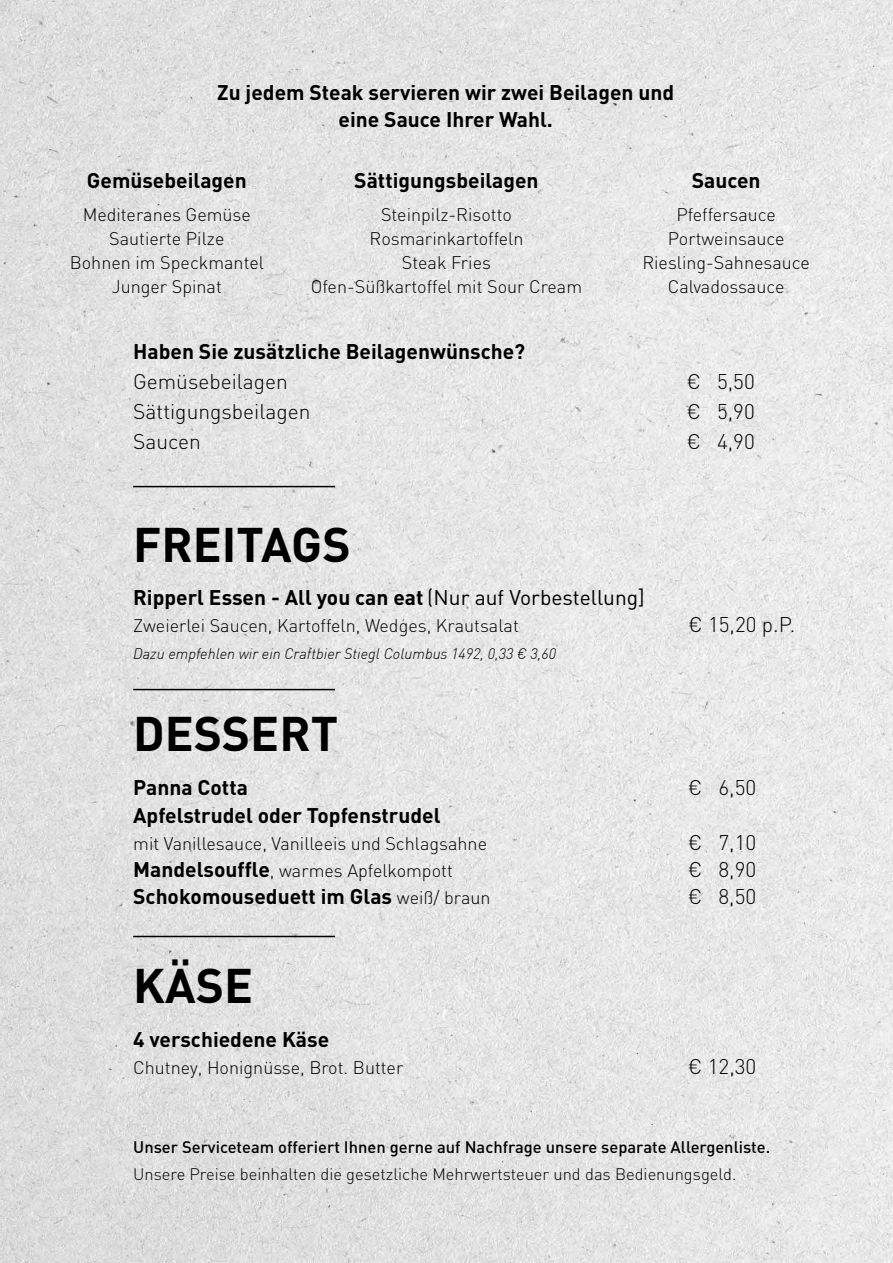
<style>
.page{position:relative;width:893px;height:1263px;background:#fff}
.page>*{position:absolute;margin:0;border:0;box-sizing:border-box;transform-origin:0 0}
.t1{font:700 48px "DIN";color:#000}
.t2{font:700 21px/27px "DIN";color:#000;text-align:center}
.t3{font:300 21px "DIN";color:#000}
.t4{font:300 18px/24px "DIN";color:#000;text-align:center}
.t5{font:500 16.5px "DIN";color:#000}
.t6{font:300 16.5px "DIN";color:#000}
.t7{font:italic 300 15px "DIN";color:#000}
.s1{font-weight:400}
.s2{font-weight:700;font-size:21px}
.s3{font-weight:300;font-size:18px}
</style>
<div class="page">
<img style="left:0;top:0;width:893px;height:1263px">
<hr style="left:133px;top:486px;width:202px;height:1px;background:#000">
<hr style="left:133px;top:689px;width:202px;height:1px;background:#000">
<hr style="left:133px;top:936px;width:202px;height:1px;background:#000">
<p class="t2" style="left:217px;top:78px;width:459px">Zu jedem Steak servieren wir zwei Beilagen und eine Sauce Ihrer Wahl.</p>
<p class="t2" style="left:87px;top:166px;width:161px">Gemüsebeilagen</p>
<p class="t4" style="left:70px;top:202px;width:196px">Mediteranes Gemüse<br>Sautierte Pilze<br>Bohnen im Speckmantel<br>Junger Spinat</p>
<p class="t2" style="left:354px;top:166px;width:186px">Sättigungsbeilagen</p>
<p class="t4" style="left:311px;top:202px;width:273px">Steinpilz-Risotto<br>Rosmarinkartoffeln<br>Steak Fries<br>Ofen-Süßkartoffel mit Sour Cream</p>
<p class="t2" style="left:692px;top:166px;width:70px">Saucen</p>
<p class="t4" style="left:642px;top:202px;width:169px">Pfeffersauce<br>Portweinsauce<br>Riesling-Sahnesauce<br>Calvadossauce</p>
<p class="t2" style="left:133px;top:337px;width:393px">Haben Sie zusätzliche Beilagenwünsche?</p>
<p class="t3" style="left:133px;top:369px;width:156px">Gemüsebeilagen</p>
<p class="t3" style="left:687px;top:369px;width:70px">€ 5,50</p>
<p class="t3" style="left:133px;top:399px;width:179px">Sättigungsbeilagen</p>
<p class="t3" style="left:687px;top:399px;width:70px">€ 5,90</p>
<p class="t3" style="left:133px;top:429px;width:69px">Saucen</p>
<p class="t3" style="left:687px;top:429px;width:70px">€ 4,90</p>
<h1 class="t1" style="left:133px;top:513px;width:219px">FREITAGS</h1>
<p class="t2" style="left:133px;top:583px;width:513px">Ripperl Essen - All you can eat <span class="s1">(Nur auf Vorbestellung]</span></p>
<p class="t4" style="left:133px;top:614px;width:387px">Zweierlei Saucen, Kartoffeln, Wedges, Krautsalat</p>
<p class="t3" style="left:688px;top:612px;width:108px">€ 15,20 p.P.</p>
<p class="t7" style="left:133px;top:645px;width:424px">Dazu empfehlen wir ein Craftbier Stiegl Columbus 1492, 0,33 € 3,60</p>
<h1 class="t1" style="left:133px;top:703px;width:206px">DESSERT</h1>
<p class="t2" style="left:133px;top:773px;width:116px">Panna Cotta</p>
<p class="t3" style="left:688px;top:774px;width:70px">€ 6,50</p>
<p class="t2" style="left:133px;top:801px;width:309px">Apfelstrudel oder Topfenstrudel</p>
<p class="t4" style="left:133px;top:832px;width:355px">mit Vanillesauce, Vanilleeis und Schlagsahne</p>
<p class="t3" style="left:688px;top:830px;width:70px">€ 7,10</p>
<p class="t4" style="left:133px;top:859px;width:321px"><span class="s2">Mandelsouffle</span>, warmes Apfelkompott</p>
<p class="t3" style="left:688px;top:857px;width:70px">€ 8,90</p>
<p class="t2" style="left:133px;top:882px;width:359px">Schokomouseduett im Glas <span class="s3">weiß/ braun</span></p>
<p class="t3" style="left:688px;top:884px;width:70px">€ 8,50</p>
<h1 class="t1" style="left:133px;top:954px;width:121px">KÄSE</h1>
<p class="t2" style="left:133px;top:1024px;width:198px">4 verschiedene Käse</p>
<p class="t4" style="left:133px;top:1055px;width:272px">Chutney, Honignüsse, Brot. Butter</p>
<p class="t3" style="left:688px;top:1053px;width:70px">€ 12,30</p>
<p class="t5" style="left:133px;top:1136px;width:639px">Unser Serviceteam offeriert Ihnen gerne auf Nachfrage unsere separate Allergenliste.</p>
<p class="t6" style="left:133px;top:1163px;width:605px">Unsere Preise beinhalten die gesetzliche Mehrwertsteuer und das Bedienungsgeld.</p>
</div>
